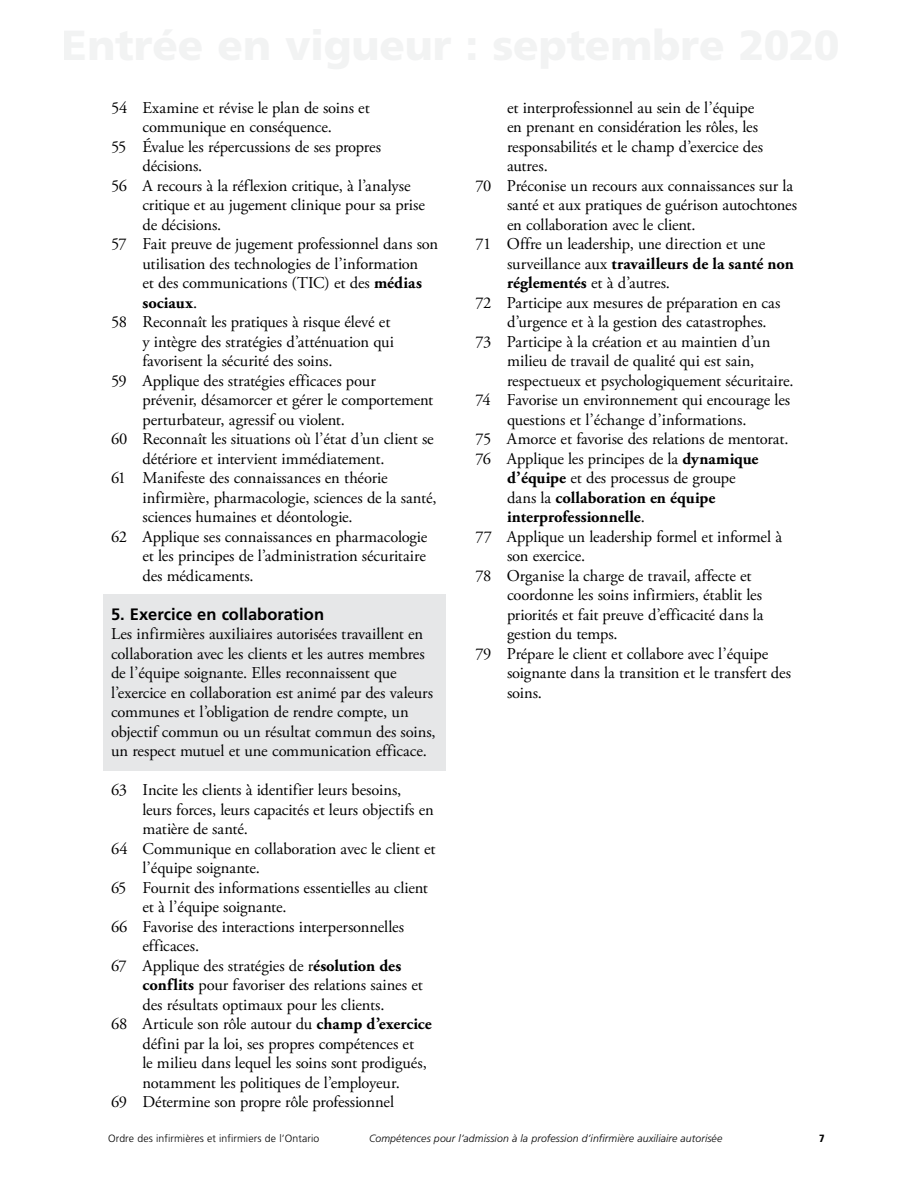
<style>
.page{position:relative;width:918px;height:1188px;background:#fff}
.page>*{position:absolute;margin:0;border:0;box-sizing:border-box;transform-origin:0 0}
.A_Bullets_with__s{font:16.5px/19.5px "Adobe Garamond Pro";letter-spacing:-.01em;color:#000}
.A_Body_text_1st_FR{font:16.5px/19.5px "Adobe Garamond Pro";letter-spacing:-.005em;color:#000}
.A_Bullets_with__s-2{font:700 16.5px/19.5px "Adobe Garamond Pro";color:#000}
.A_Body_Subhead{font:700 16.5px "Frutiger LT Std";color:#000}
.t1{font:italic 300 10.5px "Frutiger LT Std";letter-spacing:.01em;color:#000}
.t2{font:300 10.5px "Frutiger LT Std";letter-spacing:.01em;color:#000}
.t3{font:900 condensed 10.5px "Frutiger LT Std";color:#000}
.s1{font-weight:700}
.s2{font-weight:400}
</style>
<div class="page">
<div style="left:103px;top:594px;width:343px;height:176px;background:#e6e7e8"></div>
<p class="A_Bullets_with__s" style="left:111px;top:98px;width:260px;text-align:center">54 Examine et révise le plan de soins et communique en conséquence.</p>
<p class="A_Bullets_with__s" style="left:142px;top:137px;width:240px;text-indent:-32px">55 Évalue les répercussions de ses propres décisions.</p>
<p class="A_Bullets_with__s" style="left:142px;top:176px;width:284px;text-indent:-32px">56 A recours à la réflexion critique, à l’analyse critique et au jugement clinique pour sa prise de décisions.</p>
<p class="A_Bullets_with__s" style="left:142px;top:235px;width:297px;text-indent:-32px">57 Fait preuve de jugement professionnel dans son utilisation des technologies de l’information<br>et des communications (TIC) et des <span class="s1">médias sociaux</span>.</p>
<p class="A_Bullets_with__s" style="left:142px;top:313px;width:253px;text-indent:-32px">58 Reconnaît les pratiques à risque élevé et y intègre des stratégies d’atténuation qui favorisent la sécurité des soins.</p>
<p class="A_Bullets_with__s" style="left:142px;top:371px;width:292px;text-indent:-32px">59 Applique des stratégies efficaces pour prévenir, désamorcer et gérer le comportement perturbateur, agressif ou violent.</p>
<p class="A_Bullets_with__s" style="left:142px;top:430px;width:293px;text-indent:-32px">60 Reconnaît les situations où l’état d’un client se détériore et intervient immédiatement.</p>
<p class="A_Bullets_with__s" style="left:142px;top:469px;width:296px;text-indent:-32px">61 Manifeste des connaissances en théorie infirmière, pharmacologie, sciences de la santé, sciences humaines et déontologie.</p>
<p class="A_Bullets_with__s" style="left:142px;top:527px;width:286px;text-align:justify;text-indent:-32px">62 Applique ses connaissances en pharmacologie et les principes de l’administration sécuritaire des médicaments.</p>
<p class="A_Body_Subhead" style="left:111px;top:604px;width:215px">5. Exercice en collaboration</p>
<p class="A_Body_text_1st_FR" style="left:111px;top:625px;width:326px">Les infirmières auxiliaires autorisées travaillent en collaboration avec les clients et les autres membres de l’équipe soignante. Elles reconnaissent que l’exercice en collaboration est animé par des valeurs communes et l’obligation de rendre compte, un objectif commun ou un résultat commun des soins, un respect mutuel et une communication efficace.</p>
<p class="A_Bullets_with__s" style="left:142px;top:781px;width:293px;text-indent:-32px">63 Incite les clients à identifier leurs besoins, leurs forces, leurs capacités et leurs objectifs en matière de santé.</p>
<p class="A_Bullets_with__s" style="left:142px;top:839px;width:295px;text-indent:-32px">64 Communique en collaboration avec le client et l’équipe soignante.</p>
<p class="A_Bullets_with__s" style="left:142px;top:878px;width:287px;text-indent:-32px">65 Fournit des informations essentielles au client et à l’équipe soignante.</p>
<p class="A_Bullets_with__s" style="left:142px;top:917px;width:263px;text-indent:-32px">66 Favorise des interactions interpersonnelles efficaces.</p>
<p class="A_Bullets_with__s" style="left:142px;top:956px;width:282px;text-indent:-32px">67 Applique des stratégies de r<span class="s1">ésolution des conflits</span> pour favoriser des relations saines et des résultats optimaux pour les clients.</p>
<p class="A_Bullets_with__s" style="left:142px;top:1015px;width:291px;text-indent:-32px">68 Articule son rôle autour du <span class="s1">champ d’exercice </span>défini par la loi, ses propres compétences et<br>le milieu dans lequel les soins sont prodigués, notamment les politiques de l’employeur.</p>
<p class="A_Bullets_with__s" style="left:111px;top:1093px;width:285px">69 Détermine son propre rôle professionnel</p>
<p class="A_Bullets_with__s" style="left:507px;top:98px;width:258px">et interprofessionnel au sein de l’équipe en prenant en considération les rôles, les responsabilités et le champ d’exercice des autres.</p>
<p class="A_Bullets_with__s" style="left:507px;top:176px;width:292px;text-indent:-32px">70 Préconise un recours aux connaissances sur la santé et aux pratiques de guérison autochtones en collaboration avec le client.</p>
<p class="A_Bullets_with__s" style="left:507px;top:235px;width:288px;text-indent:-32px">71 Offre un leadership, une direction et une surveillance aux <span class="s1">travailleurs de la santé non réglementés</span> et à d’autres.</p>
<p class="A_Bullets_with__s" style="left:507px;top:293px;width:275px;text-indent:-32px">72 Participe aux mesures de préparation en cas d’urgence et à la gestion des catastrophes.</p>
<p class="A_Bullets_with__s" style="left:507px;top:332px;width:288px;text-indent:-32px">73 Participe à la création et au maintien d’un milieu de travail de qualité qui est sain, respectueux et psychologiquement sécuritaire.</p>
<p class="A_Bullets_with__s" style="left:507px;top:391px;width:285px;text-indent:-32px">74 Favorise un environnement qui encourage les questions et l’échange d’informations.</p>
<p class="A_Bullets_with__s" style="left:476px;top:430px;width:314px">75 Amorce et favorise des relations de mentorat.</p>
<p class="A_Bullets_with__s-2" style="left:507px;top:449px;width:253px;text-indent:-32px"><span class="s2">76 Applique les principes de la</span> dynamique d’équipe <span class="s2">et des processus de groupe dans la</span> collaboration en équipe interprofessionnelle<span class="s2">.</span></p>
<p class="A_Bullets_with__s" style="left:507px;top:527px;width:277px;text-indent:-32px">77 Applique un leadership formel et informel à son exercice.</p>
<p class="A_Bullets_with__s" style="left:507px;top:566px;width:258px;text-indent:-32px">78 Organise la charge de travail, affecte et coordonne les soins infirmiers, établit les priorités et fait preuve d’efficacité dans la gestion du temps.</p>
<p class="A_Bullets_with__s" style="left:507px;top:644px;width:286px;text-indent:-32px">79 Prépare le client et collabore avec l’équipe soignante dans la transition et le transfert des soins.</p>
<p class="t2" style="left:108px;top:1132px;width:213px">Ordre des infirmières et infirmiers de l’Ontario</p>
<p class="t1" style="left:369px;top:1132px;width:355px">Compétences pour l’admission à la profession d’infirmière auxiliaire autorisée</p>
<p class="t3" style="left:819px;top:1132px;width:7px">7</p>
</div>
